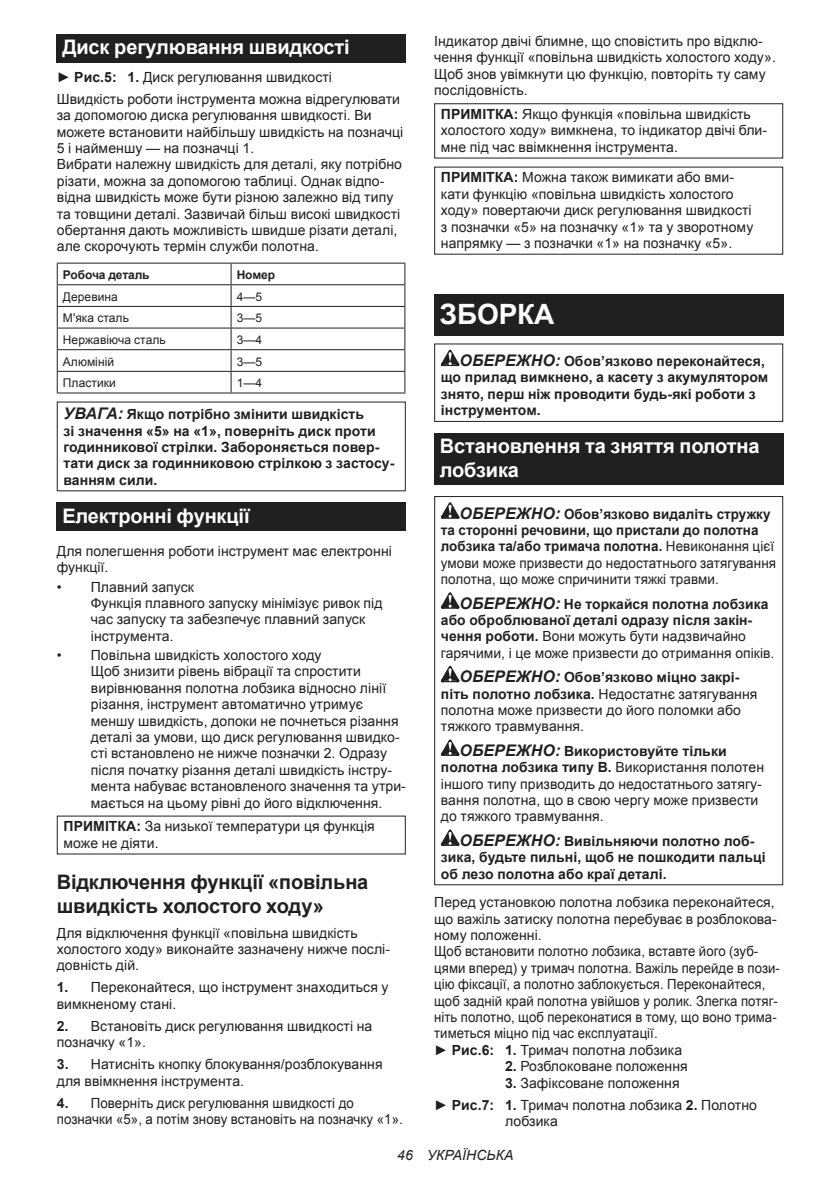
<style>
.page{position:relative;width:840px;height:1191px;background:#fff}
.page>*{position:absolute;margin:0;border:0;box-sizing:border-box;transform-origin:0 0}
.t1{font:700 28px "Arial";letter-spacing:-.01em;color:#fff}
.t2{font:700 20px/23.4px "Arial";letter-spacing:-.01em;color:#fff}
.t3{font:700 20px/23.4px "Arial";letter-spacing:-.01em;color:#202020}
.t4{font:14px/16.4px "Arial";letter-spacing:.005em;color:#202020}
.t5{font:700 14px/16.4px "Arial";letter-spacing:.005em;color:#202020}
.t6{font:14px/16.4px "Arial";letter-spacing:.005em;color:#202020;scale:.96 1}
.t7{font:14px/16.4px "Arial";letter-spacing:.005em;color:#202020;scale:.95 1}
.t8{font:italic 14px "Arial";letter-spacing:.005em;color:#202020}
.t9{font:12px "Arial";letter-spacing:.005em;color:#202020}
.t10{font:700 12px "Arial";letter-spacing:-.01em;color:#202020}
.s1{font-weight:700}
.s2{font-style:italic;font-size:16px}
.s3{font-weight:700;font-style:italic;font-size:16px}
.s4{font-weight:400}
</style>
<div class="page">
<div style="left:57px;top:34px;width:348px;height:29px;background:#202020"></div>
<hr style="left:57px;top:263px;width:174px;height:1px;background:#202020">
<hr style="left:231px;top:263px;width:174px;height:1px;background:#202020">
<hr style="left:57px;top:284px;width:174px;height:1px;background:#202020">
<hr style="left:231px;top:284px;width:174px;height:1px;background:#202020">
<hr style="left:57px;top:306px;width:174px;height:1px;background:#202020">
<hr style="left:231px;top:306px;width:174px;height:1px;background:#202020">
<hr style="left:57px;top:327px;width:174px;height:1px;background:#202020">
<hr style="left:231px;top:327px;width:174px;height:1px;background:#202020">
<hr style="left:57px;top:349px;width:174px;height:1px;background:#202020">
<hr style="left:231px;top:349px;width:174px;height:1px;background:#202020">
<hr style="left:57px;top:371px;width:174px;height:1px;background:#202020">
<svg style="left:57px;top:264px;width:1px;height:128px"></svg>
<hr style="left:231px;top:371px;width:174px;height:1px;background:#202020">
<svg style="left:230px;top:264px;width:1px;height:128px"></svg>
<svg style="left:404px;top:264px;width:1px;height:128px"></svg>
<hr style="left:57px;top:392px;width:174px;height:1px;background:#202020">
<hr style="left:231px;top:392px;width:174px;height:1px;background:#202020">
<div style="left:57px;top:502px;width:348px;height:29px;background:#202020"></div>
<div style="left:434px;top:103px;width:348px;height:56px;border:1px solid #202020"></div>
<div style="left:434px;top:294px;width:348px;height:41px;background:#202020"></div>
<svg style="left:440px;top:350px;width:19px;height:16px"></svg>
<div style="left:434px;top:343px;width:348px;height:79px;border:1px solid #202020"></div>
<div style="left:434px;top:433px;width:348px;height:52px;background:#202020"></div>
<svg style="left:440px;top:502px;width:19px;height:16px"></svg>
<svg style="left:440px;top:592px;width:19px;height:16px"></svg>
<svg style="left:440px;top:666px;width:19px;height:16px"></svg>
<svg style="left:440px;top:739px;width:19px;height:17px"></svg>
<svg style="left:440px;top:829px;width:19px;height:17px"></svg>
<div style="left:434px;top:496px;width:348px;height:389px;border:1px solid #202020"></div>
<h2 class="t2" style="left:62px;top:36px;width:288px">Диск регулювання швидкості</h2>
<p class="t4" style="left:57px;top:66px;width:345px;line-height:22px">► <span class="s1">Рис.5: 1.</span> Диск регулювання швидкості<br>Швидкість роботи інструмента можна відрегулювати</p>
<p class="t4" style="left:57px;top:107px;width:348px">за допомогою диска регулювання швидкості. Ви можете встановити найбільшу швидкість на позначці 5 і найменшу — на позначці 1.<br>Вибрати належну швидкість для деталі, яку потрібно різати, можна за допомогою таблиці. Однак відпо&shy;відна швидкість може бути різною залежно від типу та товщини деталі. Зазвичай більш високі швидкості обертання дають можливість швидше різати деталі, але скорочують термін служби полотна.</p>
<p class="t10" style="left:63px;top:267px;width:88px">Робоча деталь</p>
<p class="t10" style="left:236px;top:267px;width:40px">Номер</p>
<p class="t9" style="left:63px;top:289px;width:57px">Деревина</p>
<p class="t9" style="left:236px;top:292px;width:27px">4—5</p>
<p class="t9" style="left:63px;top:310px;width:67px">М'яка сталь</p>
<p class="t9" style="left:236px;top:314px;width:27px">3—5</p>
<p class="t9" style="left:63px;top:332px;width:104px">Нержавіюча сталь</p>
<p class="t9" style="left:236px;top:335px;width:27px">3—4</p>
<p class="t9" style="left:63px;top:353px;width:53px">Алюміній</p>
<p class="t9" style="left:236px;top:357px;width:27px">3—5</p>
<p class="t9" style="left:63px;top:375px;width:54px">Пластики</p>
<p class="t9" style="left:236px;top:378px;width:27px">1—4</p>
<p class="t5" style="left:63px;top:406px;width:332px"><span class="s2">УВАГА:</span> Якщо потрібно змінити швидкість<br>зі значення «5» на «1», поверніть диск проти годинникової стрілки. Забороняється повер&shy;тати диск за годинниковою стрілкою з застосу&shy;ванням сили.</p>
<h2 class="t2" style="left:62px;top:504px;width:188px">Електронні функції</h2>
<p class="t4" style="left:57px;top:543px;width:336px">Для полегшення роботи інструмент має електронні функції.</p>
<p class="t4" style="left:91px;top:578px;width:293px;text-indent:-34px">• Плавний запуск<br>Функція плавного запуску мінімізує ривок під час запуску та забезпечує плавний запуск інструмента.</p>
<p class="t4" style="left:91px;top:647px;width:316px;text-indent:-34px">• Повільна швидкість холостого ходу<br>Щоб знизити рівень вібрації та спростити вирівнювання полотна лобзика відносно лінії різання, інструмент автоматично утримує меншу швидкість, допоки не почнеться різання деталі за умови, що диск регулювання швидко&shy;сті встановлено не нижче позначки 2. Одразу після початку різання деталі швидкість інстру&shy;мента набуває встановленого значення та утри&shy;мається на цьому рівні до його відключення.</p>
<p class="t4" style="left:63px;top:818px;width:312px"><span class="s1">ПРИМІТКА:</span> За низької температури ця функція може не діяти.</p>
<h2 class="t3" style="left:57px;top:871px;width:313px">Відключення функції «повільна швидкість холостого ходу»</h2>
<p class="t4" style="left:57px;top:924px;width:335px">Для відключення функції «повільна швидкість холостого ходу» виконайте зазначену нижче послі&shy;довність дій.</p>
<p class="t4" style="left:57px;top:979px;width:333px"><span class="s1">1.</span> Переконайтеся, що інструмент знаходиться у вимкненому стані.</p>
<p class="t4" style="left:57px;top:1017px;width:317px"><span class="s1">2.</span> Встановіть диск регулювання швидкості на позначку «1».</p>
<p class="t4" style="left:57px;top:1056px;width:327px"><span class="s1">3.</span> Натисніть кнопку блокування/розблокування для ввімкнення інструмента.</p>
<p class="t7" style="left:57px;top:1094px;width:365px"><span class="s1">4.</span> Поверніть диск регулювання швидкості до позначки «5», а потім знову встановіть на позначку «1».</p>
<p class="t4" style="left:434px;top:33px;width:343px">Індикатор двічі блимне, що сповістить про відклю&shy;чення функції «повільна швидкість холостого ходу».<br>Щоб знов увімкнути цю функцію, повторіть ту саму послідовність.</p>
<p class="t4" style="left:440px;top:106px;width:327px"><span class="s1">ПРИМІТКА:</span> Якщо функція «повільна швидкість холостого ходу» вимкнена, то індикатор двічі бли&shy;мне під час ввімкнення інструмента.</p>
<p class="t4" style="left:440px;top:169px;width:314px"><span class="s1">ПРИМІТКА:</span> Можна також вимикати або вми&shy;кати функцію «повільна швидкість холостого ходу» повертаючи диск регулювання швидкості з позначки «5» на позначку «1» та у зворотному напрямку — з позначки «1» на позначку «5».</p>
<h1 class="t1" style="left:439px;top:295px;width:116px">ЗБОРКА</h1>
<p class="t5" style="left:440px;top:353px;width:329px;text-indent:19px"><span class="s2">ОБЕРЕЖНО:</span> Обов’язково переконайтеся, що прилад вимкнено, а касету з акумулятором знято, перш ніж проводити будь-які роботи з інструментом.</p>
<h2 class="t2" style="left:439px;top:435px;width:321px">Встановлення та зняття полотна лобзика</h2>
<p class="t6" style="left:440px;top:505px;width:350px;text-indent:19px"><span class="s3">ОБЕРЕЖНО:</span> <span class="s1">Обов’язково видаліть стружку та сторонні речовини, що пристали до полотна лобзика та/або тримача полотна.</span> Невиконання цієї умови може призвести до недостатнього затягування полотна, що може спричинити тяжкі травми.</p>
<p class="t5" style="left:440px;top:596px;width:335px;text-indent:19px"><span class="s2">ОБЕРЕЖНО:</span> Не торкайся полотна лобзика або оброблюваної деталі одразу після закін&shy;чення роботи. <span class="s4">Вони можуть бути надзвичайно гарячими, і це може призвести до отримання опіків.</span></p>
<p class="t4" style="left:440px;top:669px;width:318px;text-indent:19px"><span class="s3">ОБЕРЕЖНО:</span> <span class="s1">Обов’язково міцно закрі&shy;піть полотно лобзика.</span> Недостатнє затягування полотна може призвести до його поломки або тяжкого травмування.</p>
<p class="t4" style="left:440px;top:743px;width:324px;text-indent:19px"><span class="s3">ОБЕРЕЖНО:</span> <span class="s1">Використовуйте тільки полотна лобзика типу В.</span> Використання полотен іншого типу призводить до недостатнього затягу&shy;вання полотна, що в свою чергу може призвести до тяжкого травмування.</p>
<p class="t5" style="left:440px;top:833px;width:326px;text-indent:19px"><span class="s2">ОБЕРЕЖНО:</span> Вивільняючи полотно лоб&shy;зика, будьте пильні, щоб не пошкодити пальці об лезо полотна або краї деталі.</p>
<p class="t4" style="left:434px;top:894px;width:347px">Перед установкою полотна лобзика переконайтеся, що важіль затиску полотна перебуває в розблокова&shy;ному положенні.<br>Щоб встановити полотно лобзика, вставте його (зуб&shy;цями вперед) у тримач полотна. Важіль перейде в пози&shy;цію фіксації, а полотно заблокується. Переконайтеся, щоб задній край полотна увійшов у ролик. Злегка потяг&shy;ніть полотно, щоб переконатися в тому, що воно трима&shy;тиметься міцно під час експлуатації.<br>► <span class="s1">Рис.6: 1.</span> Тримач полотна лобзика</p>
<p class="t4" style="left:504px;top:1058px;width:184px"><span class="s1">2.</span> Розблоковане положення</p>
<p class="t4" style="left:434px;top:1071px;width:324px;line-height:22px;text-align:center"><span class="s1">3.</span> Зафіксоване положення<br>► <span class="s1">Рис.7: 1.</span> Тримач полотна лобзика <span class="s1">2.</span> Полотно</p>
<p class="t4" style="left:505px;top:1113px;width:54px">лобзика</p>
<p class="t8" style="left:397px;top:1147px;width:118px">46 УКРАЇНСЬКА</p>
</div>
